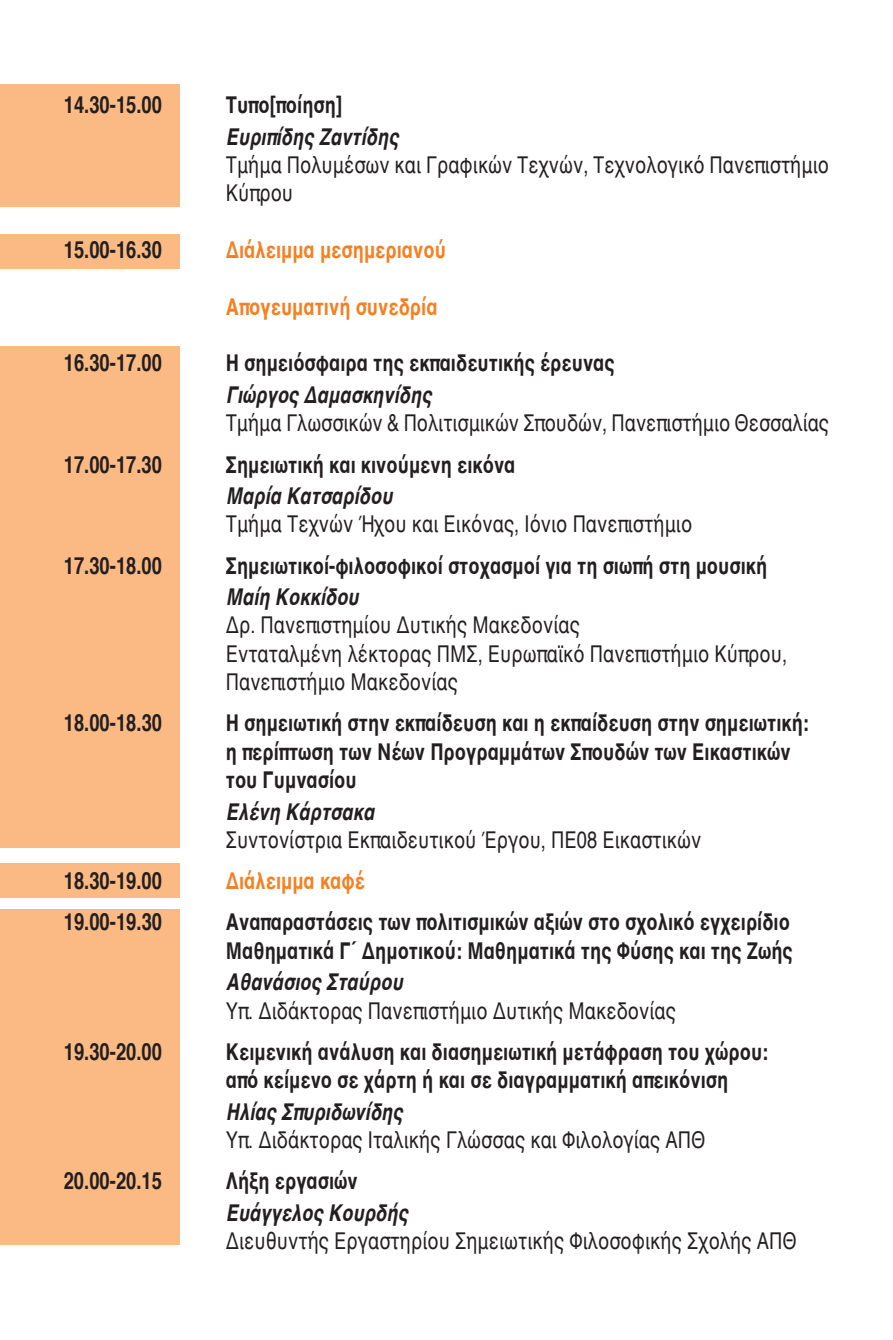
<style>
.page{position:relative;width:893px;height:1340px;background:#fff}
.page>*{position:absolute;margin:0;border:0;box-sizing:border-box;transform-origin:0 0}
.t1{font:700 23.62px/28.3px "Helvetica";color:#231f20;scale:.78 1}
.t2{font:23.62px/28.3px "Helvetica";color:#231f20;scale:.78 1}
.t3{font:italic 700 23.62px "Helvetica";color:#231f20;scale:.78 1}
.t4{font:700 23.62px "Helvetica";color:#f57f21;scale:.78 1}
</style>
<div class="page">
<div style="left:0;top:84px;width:179px;height:122px;background:#fbba84"></div>
<div style="left:0;top:346px;width:179px;height:501px;background:#fbba84"></div>
<div style="left:0;top:234px;width:179px;height:34px;background:#fbba84"></div>
<div style="left:0;top:863px;width:179px;height:35px;background:#fbba84"></div>
<div style="left:0;top:909px;width:179px;height:335px;background:#fbba84"></div>
<p class="t1" style="left:64px;top:92px;width:128px">14.30-15.00</p>
<p class="t1" style="left:226px;top:92px;width:151px">Τυπο[ποίηση]</p>
<p class="t3" style="left:226px;top:126px;width:223px">Ευριπίδης Ζαντίδης</p>
<p class="t2" style="left:226px;top:152px;width:775px">Τμήμα Πολυμέσων και Γραφικών Τεχνών, Τεχνολογικό Πανεπιστήμιο<br>Κύπρου</p>
<p class="t1" style="left:64px;top:237px;width:128px">15.00-16.30</p>
<p class="t4" style="left:226px;top:240px;width:284px">Διάλειμμα μεσημεριανού</p>
<p class="t4" style="left:226px;top:296px;width:273px">Απογευματινή συνεδρία</p>
<p class="t1" style="left:64px;top:351px;width:128px">16.30-17.00</p>
<p class="t1" style="left:226px;top:351px;width:500px">Η σημειόσφαιρα της εκπαιδευτικής έρευνας</p>
<p class="t3" style="left:226px;top:385px;width:265px">Γιώργος Δαμασκηνίδης</p>
<p class="t2" style="left:226px;top:411px;width:775px">Τμήμα Γλωσσικών &amp; Πολιτισμικών Σπουδών, Πανεπιστήμιο Θεσσαλίας</p>
<p class="t1" style="left:64px;top:452px;width:128px">17.00-17.30</p>
<p class="t1" style="left:226px;top:452px;width:373px">Σημειωτική και κινούμενη εικόνα</p>
<p class="t3" style="left:226px;top:486px;width:215px">Μαρία Κατσαρίδου</p>
<p class="t2" style="left:226px;top:512px;width:600px">Τμήμα Τεχνών Ήχου και Εικόνας, Ιόνιο Πανεπιστήμιο</p>
<p class="t1" style="left:64px;top:553px;width:128px">17.30-18.00</p>
<p class="t1" style="left:226px;top:553px;width:696px">Σημειωτικοί-φιλοσοφικοί στοχασμοί για τη σιωπή στη μουσική</p>
<p class="t3" style="left:226px;top:587px;width:172px">Μαίη Κοκκίδου</p>
<p class="t2" style="left:226px;top:613px;width:721px">Δρ. Πανεπιστημίου Δυτικής Μακεδονίας<br>Ενταταλμένη λέκτορας ΠΜΣ, Ευρωπαϊκό Πανεπιστήμιο Κύπρου,<br>Πανεπιστήμιο Μακεδονίας</p>
<p class="t1" style="left:64px;top:710px;width:128px">18.00-18.30</p>
<p class="t1" style="left:226px;top:710px;width:749px">Η σημειωτική στην εκπαίδευση και η εκπαίδευση στην σημειωτική: η περίπτωση των Νέων Προγραμμάτων Σπουδών των Εικαστικών του Γυμνασίου</p>
<p class="t3" style="left:226px;top:801px;width:192px">Ελένη Κάρτσακα</p>
<p class="t2" style="left:226px;top:827px;width:611px">Συντονίστρια Εκπαιδευτικού Έργου, ΠΕ08 Εικαστικών</p>
<p class="t1" style="left:64px;top:868px;width:128px">18.30-19.00</p>
<p class="t4" style="left:226px;top:871px;width:180px">Διάλειμμα καφέ</p>
<p class="t1" style="left:64px;top:909px;width:128px">19.00-19.30</p>
<p class="t1" style="left:226px;top:909px;width:728px">Αναπαραστάσεις των πολιτισμικών αξιών στο σχολικό εγχειρίδιο<br>Μαθηματικά Γ´ Δημοτικού: Μαθηματικά της Φύσης και της Ζωής</p>
<p class="t3" style="left:226px;top:971px;width:229px">Αθανάσιος Σταύρου</p>
<p class="t2" style="left:226px;top:997px;width:579px">Υπ. Διδάκτορας Πανεπιστήμιο Δυτικής Μακεδονίας</p>
<p class="t1" style="left:64px;top:1039px;width:128px">19.30-20.00</p>
<p class="t1" style="left:226px;top:1039px;width:697px">Κειμενική ανάλυση και διασημειωτική μετάφραση του χώρου: από κείμενο σε χάρτη ή και σε διαγραμματική απεικόνιση</p>
<p class="t3" style="left:226px;top:1101px;width:228px">Ηλίας Σπυριδωνίδης</p>
<p class="t2" style="left:226px;top:1127px;width:617px">Υπ. Διδάκτορας Ιταλικής Γλώσσας και Φιλολογίας ΑΠΘ</p>
<p class="t1" style="left:64px;top:1168px;width:128px">20.00-20.15</p>
<p class="t1" style="left:226px;top:1168px;width:171px">Λήξη εργασιών</p>
<p class="t3" style="left:226px;top:1202px;width:235px">Ευάγγελος Κουρδής</p>
<p class="t2" style="left:226px;top:1228px;width:733px">Διευθυντής Εργαστηρίου Σημειωτικής Φιλοσοφικής Σχολής ΑΠΘ</p>
</div>
